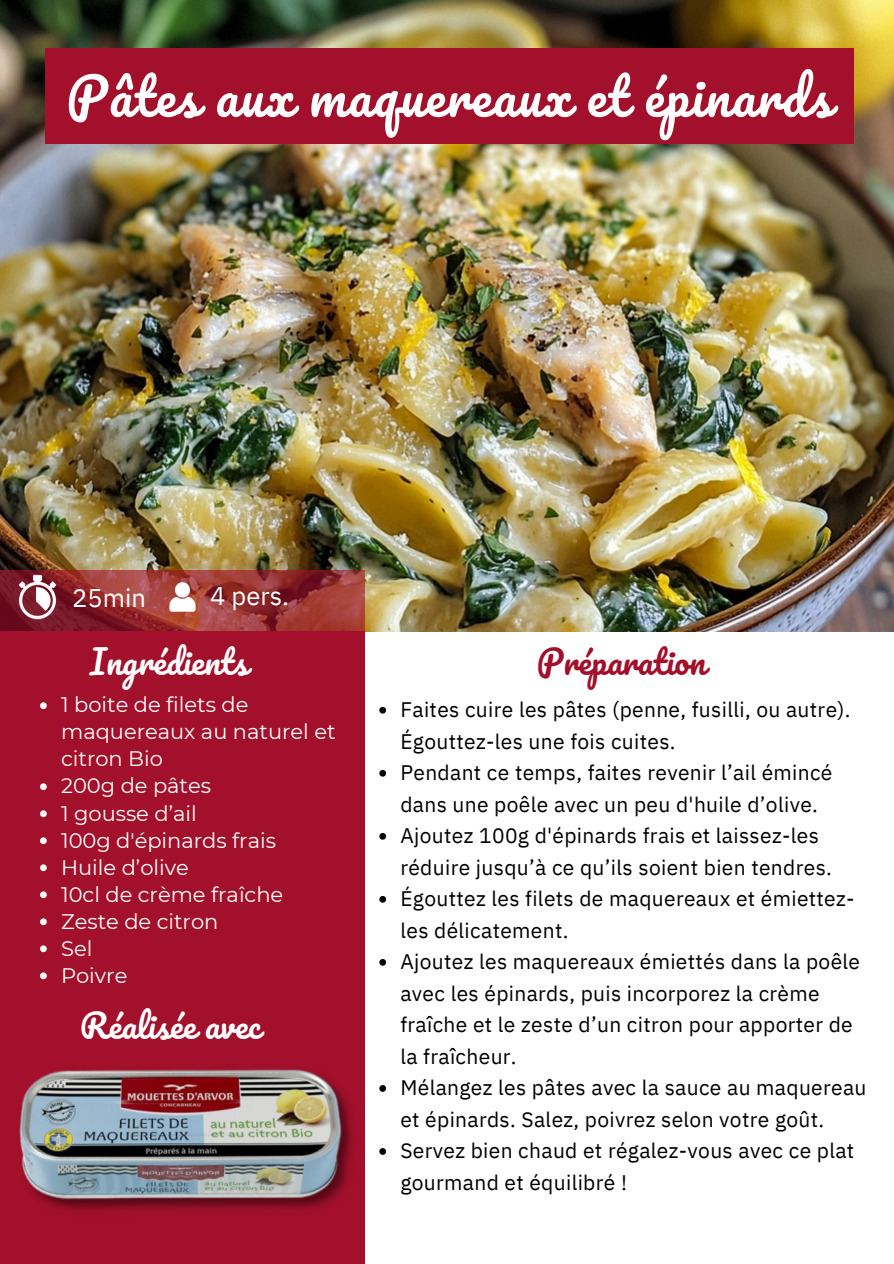
<style>
.page{position:relative;width:894px;height:1264px;background:#fff}
.page>*{position:absolute;margin:0;border:0;box-sizing:border-box;transform-origin:0 0}
.t1{font:51px "Pacifico";letter-spacing:.025em;color:#fff}
.t2{font:33px "Pacifico";color:#fff}
.t3{font:33px "Pacifico";color:#a2102b}
.t4{font:25.5px "IBM Plex Sans";color:#fff}
.t5{font:21px/31.5px "IBM Plex Sans";letter-spacing:.015em;color:#000}
.t6{font:21px/27px "Montserrat";color:#fff}
</style>
<div class="page">
<img style="left:0;top:0;width:892px;height:631px">
<div style="left:0;top:631px;width:364px;height:632px;background:#a2102b"></div>
<svg style="left:75px;top:570px;width:289px;height:61px"></svg>
<img style="left:0;top:559px;width:75px;height:72px">
<img style="left:151px;top:565px;width:62px;height:63px">
<svg style="left:379px;top:707px;width:7px;height:6px"></svg>
<svg style="left:379px;top:770px;width:7px;height:6px"></svg>
<svg style="left:379px;top:833px;width:7px;height:6px"></svg>
<svg style="left:379px;top:896px;width:7px;height:6px"></svg>
<svg style="left:379px;top:959px;width:7px;height:6px"></svg>
<svg style="left:379px;top:1085px;width:7px;height:6px"></svg>
<svg style="left:379px;top:1148px;width:7px;height:6px"></svg>
<svg style="left:40px;top:702px;width:7px;height:7px"></svg>
<svg style="left:40px;top:783px;width:7px;height:7px"></svg>
<svg style="left:40px;top:810px;width:7px;height:7px"></svg>
<svg style="left:40px;top:837px;width:7px;height:7px"></svg>
<svg style="left:40px;top:864px;width:7px;height:7px"></svg>
<svg style="left:40px;top:891px;width:7px;height:7px"></svg>
<svg style="left:40px;top:918px;width:7px;height:7px"></svg>
<svg style="left:40px;top:945px;width:7px;height:7px"></svg>
<svg style="left:40px;top:972px;width:7px;height:7px"></svg>
<div style="left:45px;top:48px;width:808px;height:96px;background:#a2102b"></div>
<img style="left:19px;top:1069px;width:333px;height:141px">
<p class="t1" style="left:66px;top:69px;width:766px">Pâtes aux maquereaux et épinards</p>
<p class="t4" style="left:210px;top:579px;width:80px">4 pers.</p>
<p class="t4" style="left:72px;top:580px;width:75px">25min</p>
<p class="t2" style="left:90px;top:644px;width:159px">Ingrédients</p>
<p class="t6" style="left:61px;top:691px;width:276px">1 boite de filets de maquereaux au naturel et citron Bio</p>
<p class="t6" style="left:61px;top:772px;width:151px">200g de pâtes</p>
<p class="t6" style="left:61px;top:799px;width:137px">1 gousse d’ail</p>
<p class="t6" style="left:61px;top:826px;width:216px">100g d'épinards frais</p>
<h2 class="t6" style="left:61px;top:853px;width:129px">Huile d’olive</h2>
<p class="t6" style="left:61px;top:880px;width:224px">10cl de crème fraîche</p>
<h2 class="t6" style="left:61px;top:907px;width:159px">Zeste de citron</h2>
<p class="t6" style="left:61px;top:934px;width:33px">Sel</p>
<p class="t6" style="left:61px;top:961px;width:68px">Poivre</p>
<p class="t2" style="left:80px;top:1008px;width:182px">Réalisée avec</p>
<p class="t3" style="left:536px;top:644px;width:170px">Préparation</p>
<p class="t5" style="left:400px;top:693px;width:451px">Faites cuire les pâtes (penne, fusilli, ou autre).<br>Égouttez-les une fois cuites.</p>
<h3 class="t5" style="left:400px;top:756px;width:433px">Pendant ce temps, faites revenir l’ail émincé dans une poêle avec un peu d'huile d’olive.</h3>
<h3 class="t5" style="left:400px;top:819px;width:433px">Ajoutez 100g d'épinards frais et laissez-les réduire jusqu’à ce qu’ils soient bien tendres.</h3>
<h2 class="t5" style="left:400px;top:882px;width:455px">Égouttez les filets de maquereaux et émiettez&shy;les délicatement.</h2>
<p class="t5" style="left:400px;top:945px;width:461px">Ajoutez les maquereaux émiettés dans la poêle avec les épinards, puis incorporez la crème fraîche et le zeste d’un citron pour apporter de la fraîcheur.</p>
<p class="t5" style="left:400px;top:1071px;width:467px">Mélangez les pâtes avec la sauce au maquereau et épinards. Salez, poivrez selon votre goût.</p>
<p class="t5" style="left:400px;top:1134px;width:455px">Servez bien chaud et régalez-vous avec ce plat gourmand et équilibré !</p>
</div>
